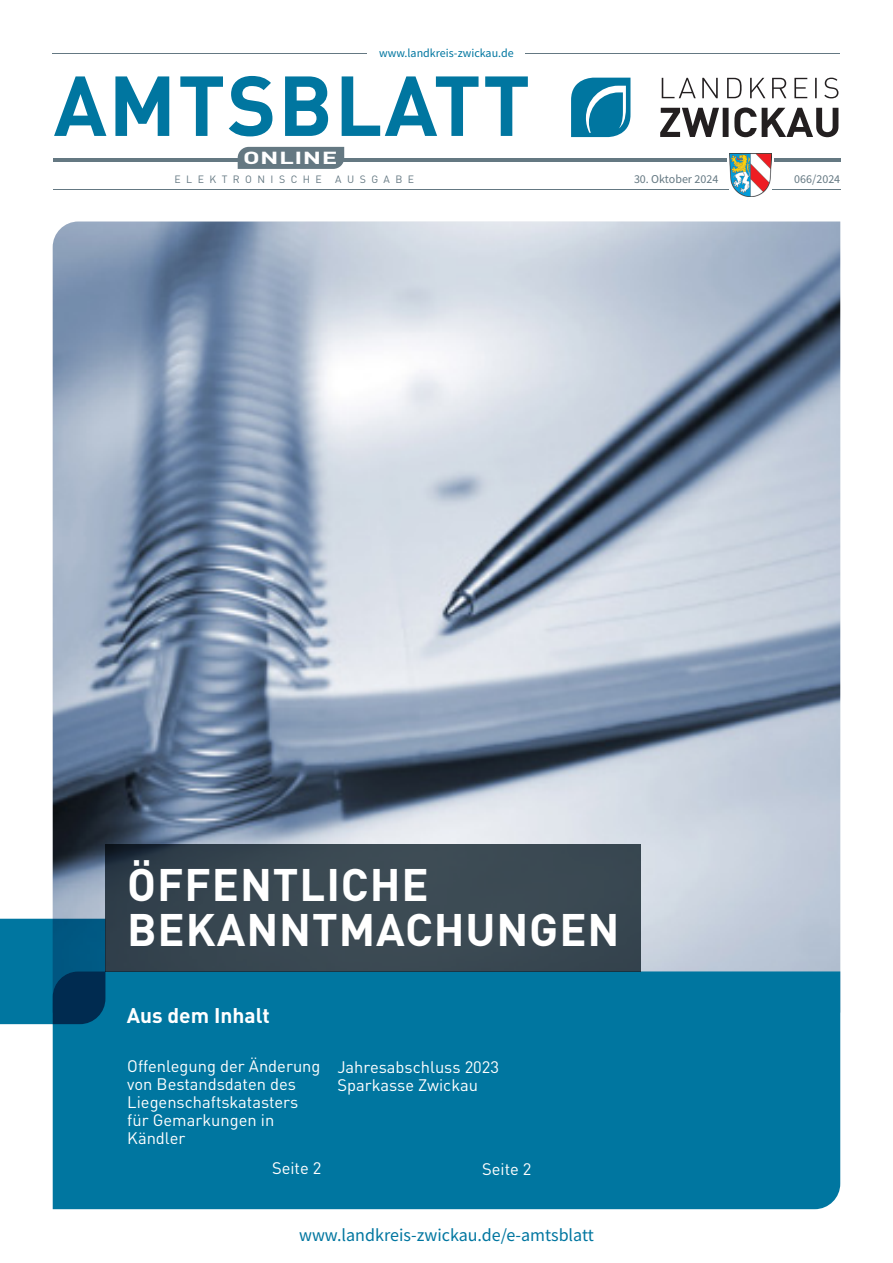
<style>
.page{position:relative;width:893px;height:1263px;background:#fff}
.page>*{position:absolute;margin:0;border:0;box-sizing:border-box;transform-origin:0 0}
._2022_-_Titel_Anreißer_30pt{font:700 45px/45px "DIN Pro";letter-spacing:.02em;color:#fff}
._2022_-_Titel_Ünerschrift_14pt{font:700 21px "DIN Pro";color:#fff}
.t1{font:18px "Source Sans Pro";color:#0076a0}
.t2{font:700 17.25px "DIN Pro";letter-spacing:.02em;color:#fff;scale:1.5 1}
._2022_-_Taeser_Überschrift{font:16.5px/18px "DIN Pro";color:#fff}
.t3{font:12px "Source Sans Pro";color:#0076a0}
.t4{font:12px "Source Sans Pro";color:#647882}
.t5{font:10.5px "DIN Pro";letter-spacing:.52em;color:#647882}
</style>
<div class="page">
<img style="left:53px;top:222px;width:787px;height:749px">
<div style="left:53px;top:971px;width:787px;height:238px;background:#0076a0"></div>
<svg style="left:0;top:919px;width:105px;height:105px;background:#005d86"></svg>
<hr style="left:53px;top:53px;width:787px;height:1px;background:#647882">
<hr style="left:53px;top:158px;width:787px;height:3px;background:#647882">
<hr style="left:53px;top:189px;width:787px;height:1px;background:#647882">
<div style="left:368px;top:44px;width:157px;height:13px;background:#fff"></div>
<svg style="left:727px;top:158px;width:46px;height:7px"></svg>
<img style="left:730px;top:153px;width:41px;height:43px">
<svg style="left:54px;top:76px;width:474px;height:60px"></svg>
<svg style="left:571px;top:78px;width:59px;height:59px;background:#2d8eb0"></svg>
<svg style="left:660px;top:108px;width:178px;height:29px"></svg>
<svg style="left:662px;top:78px;width:176px;height:20px"></svg>
<div style="left:238px;top:147px;width:106px;height:22px;background:#647882"></div>
<div style="left:105px;top:844px;width:536px;height:127px;background:#3a4952"></div>
<p class="t2" style="left:243px;top:143px;width:64px">ONLINE</p>
<p class="t3" style="left:379px;top:45px;width:136px">www.landkreis-zwickau.de</p>
<p class="t5" style="left:174px;top:171px;width:149px">ELEKTRONISCHE</p>
<p class="t5" style="left:335px;top:171px;width:80px">AUSGABE</p>
<p class="t4" style="left:634px;top:171px;width:86px">30. Oktober 2024</p>
<p class="t4" style="left:794px;top:171px;width:47px">066/2024</p>
<p class="_2022_-_Titel_Anreißer_30pt" style="left:127px;top:857px;width:494px">ÖFFENTLICHE<br>BEKANNTMACHUNGEN</p>
<p class="_2022_-_Titel_Ünerschrift_14pt" style="left:127px;top:998px;width:145px">Aus dem Inhalt</p>
<p class="_2022_-_Taeser_Überschrift" style="left:127px;top:1055px;width:195px">Offenlegung der Änderung von Bestandsdaten des<br>Liegenschaftskatasters für Gemarkungen in<br>Kändler</p>
<p class="_2022_-_Taeser_Überschrift" style="left:272px;top:1158px;width:51px">Seite 2</p>
<p class="_2022_-_Taeser_Überschrift" style="left:337px;top:1056px;width:163px">Jahresabschluss 2023<br>Sparkasse Zwickau</p>
<p class="_2022_-_Taeser_Überschrift" style="left:482px;top:1159px;width:51px">Seite 2</p>
<p class="t1" style="left:299px;top:1224px;width:296px">www.landkreis-zwickau.de/e-amtsblatt</p>
</div>
